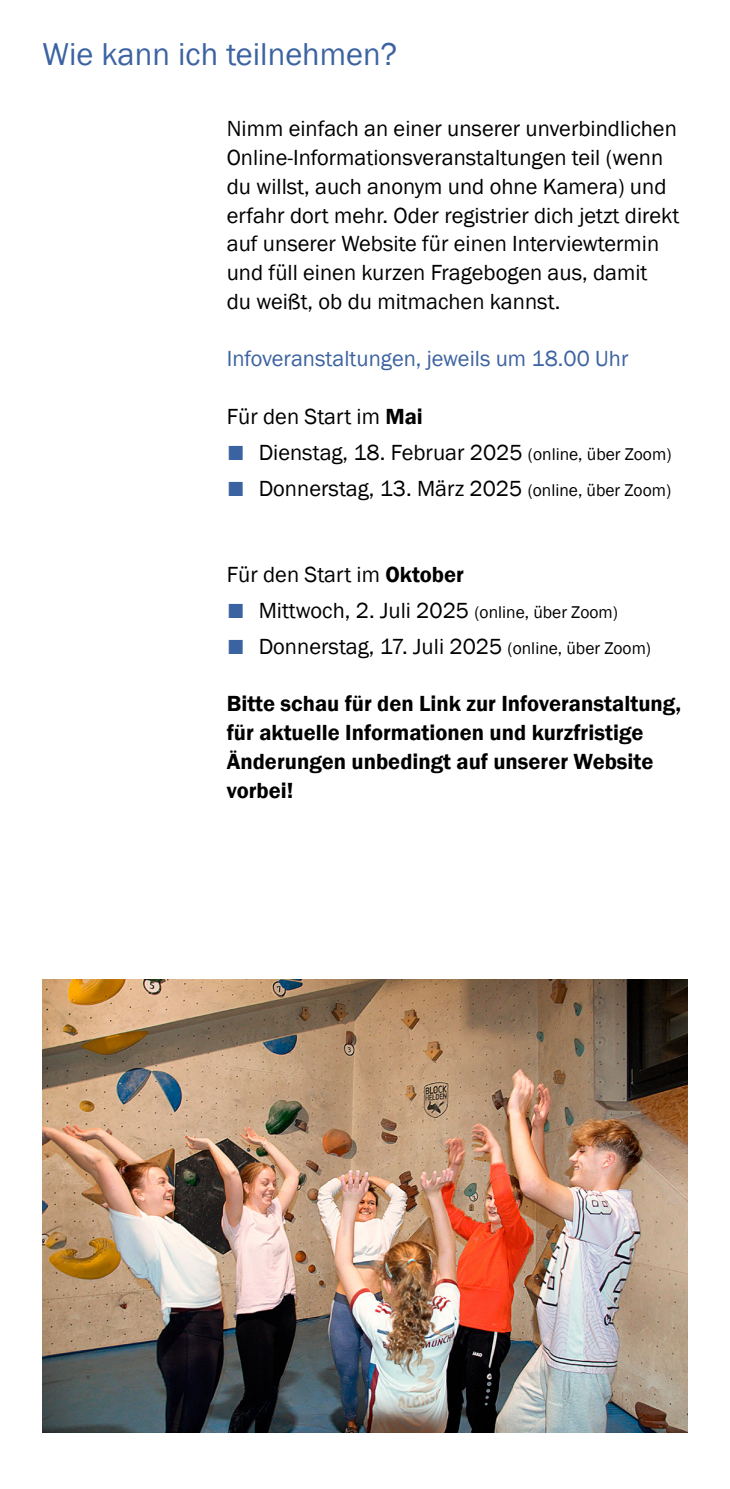
<style>
.page{position:relative;width:730px;height:1489px;background:#fff}
.page>*{position:absolute;margin:0;border:0;box-sizing:border-box;transform-origin:0 0}
.Überschrift_-_Blau{font:32.5px "Franklin Gothic";color:#3c63a1}
.Fließtext{font:22.5px/28.8px "Franklin Gothic";color:#000}
.Fließtext-2{font:600 22.5px/28.8px "Franklin Gothic";color:#000}
.Fließtext-3{font:22.5px "Franklin Gothic";color:#3c63a1}
.s1{font-weight:600}
.s2{font-size:30px;color:#3c63a1}
.s3{font-size:17.5px}
</style>
<div class="page">
<img style="left:43px;top:979px;width:644px;height:452px">
<h2 class="Überschrift_-_Blau" style="left:43px;top:34px;width:356px">Wie kann ich teilnehmen?</h2>
<p class="Fließtext" style="left:227px;top:115px;width:454px">Nimm einfach an einer unserer unverbindlichen Online-Informationsveranstaltungen teil (wenn du willst, auch anonym und ohne Kamera) und erfahr dort mehr. Oder registrier dich jetzt direkt auf unserer Website für einen Interviewtermin und füll einen kurzen Fragebogen aus, damit<br>du weißt, ob du mitmachen kannst.</p>
<p class="Fließtext-3" style="left:227px;top:345px;width:403px">Infoveranstaltungen, jeweils um 18.00 Uhr</p>
<p class="Fließtext" style="left:227px;top:402px;width:198px">Für den Start im <span class="s1">Mai</span></p>
<p class="Fließtext" style="left:227px;top:438px;width:446px"><span class="s2">■</span> Dienstag, 18. Februar 2025 <span class="s3">(online, über Zoom)</span></p>
<p class="Fließtext" style="left:227px;top:474px;width:446px"><span class="s2">■</span> Donnerstag, 13. März 2025 <span class="s3">(online, über Zoom)</span></p>
<p class="Fließtext" style="left:227px;top:560px;width:239px">Für den Start im <span class="s1">Oktober</span></p>
<p class="Fließtext" style="left:227px;top:596px;width:393px"><span class="s2">■</span> Mittwoch, 2. Juli 2025 <span class="s3">(online, über Zoom)</span></p>
<p class="Fließtext" style="left:227px;top:632px;width:426px"><span class="s2">■</span> Donnerstag, 17. Juli 2025 <span class="s3">(online, über Zoom)</span></p>
<p class="Fließtext-2" style="left:227px;top:689px;width:456px">Bitte schau für den Link zur Infoveranstaltung, für aktuelle Informationen und kurzfristige Änderungen unbedingt auf unserer Website vorbei!</p>
</div>
